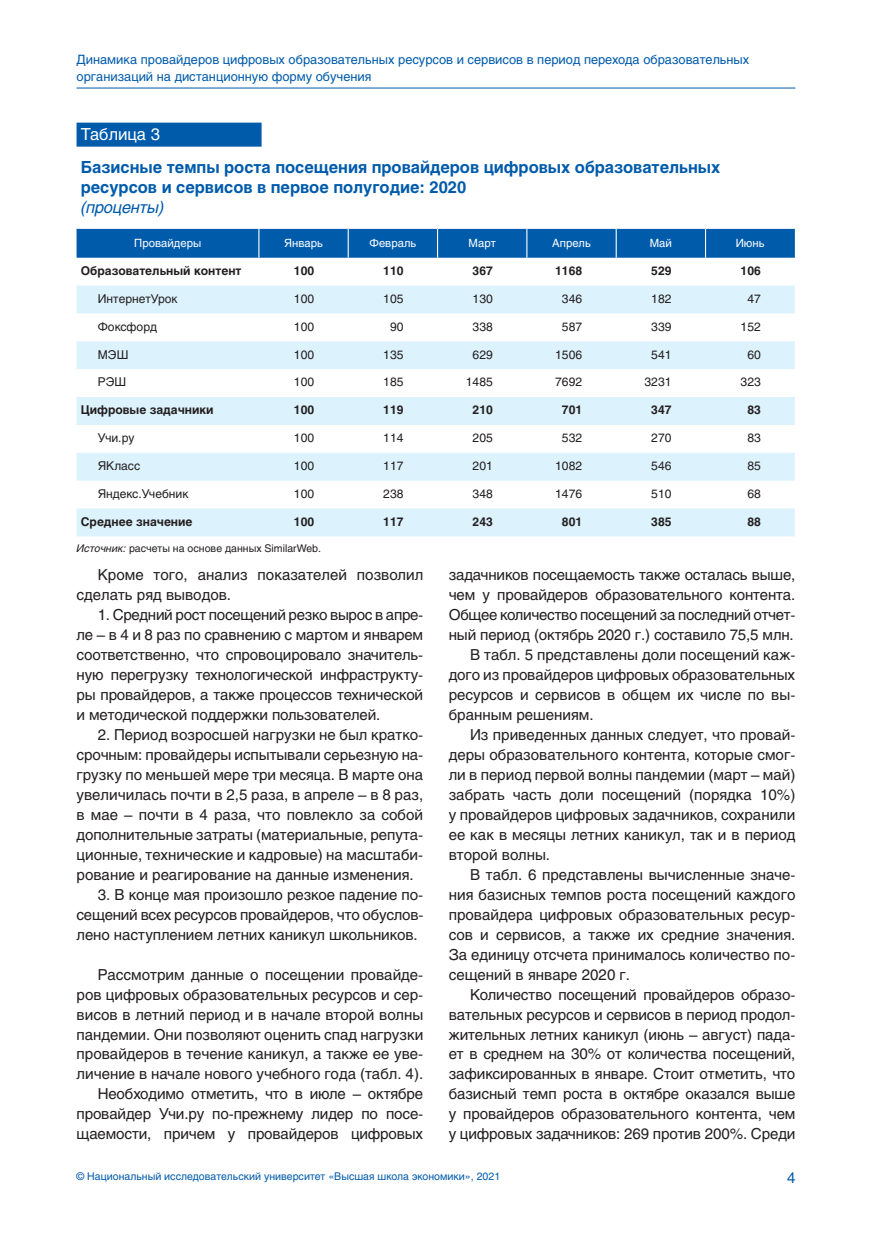
<style>
.page{position:relative;width:872px;height:1234px;background:#fff}
.page>*{position:absolute;margin:0;border:0;box-sizing:border-box;transform-origin:0 0}
.t1{font:700 16.5px/20.2px "Helios";color:#015bab}
.t2{font:italic 16.5px "Helios";letter-spacing:-.01em;color:#015bab}
.t3{font:16.5px "Helios";color:#fff}
.t4{font:15px/20px "Helios";color:#231f20;text-align:justify}
.t5{font:15px "Helios";letter-spacing:-.02em;color:#231f20}
.t6{font:15px "Helios";color:#015bab}
.t7{font:12.75px/16.5px "Helios";color:#015bab}
.t8{font:12px "Helios";color:#231f20}
.t9{font:700 12px "Helios";color:#231f20}
.t10{font:11.25px "Helios";color:#fff}
.t11{font:10.5px "Helios";color:#015bab}
.t12{font:10.5px "Helios";color:#231f20}
.s1{font-style:italic}
</style>
<div class="page">
<hr style="left:77px;top:88px;width:718px;height:1px;background:#015bab">
<div style="left:77px;top:123px;width:184px;height:24px;background:#015bab"></div>
<svg style="left:77px;top:285px;width:718px;height:251px;fill:#dcf2fc"></svg>
<div style="left:77px;top:229px;width:718px;height:29px;background:#015bab"></div>
<p class="t7" style="left:77px;top:51px;width:674px">Динамика провайдеров цифровых образовательных ресурсов и сервисов в период перехода образовательных организаций на дистанционную форму обучения</p>
<p class="t3" style="left:81px;top:123px;width:81px">Таблица 3</p>
<p class="t1" style="left:81px;top:156px;width:641px">Базисные темпы роста посещения провайдеров цифровых образовательных ресурсов и сервисов в первое полугодие: 2020</p>
<p class="t2" style="left:81px;top:197px;width:85px">(проценты)</p>
<p class="t10" style="left:134px;top:236px;width:68px">Провайдеры</p>
<p class="t10" style="left:284px;top:236px;width:40px">Январь</p>
<p class="t10" style="left:369px;top:236px;width:48px">Февраль</p>
<p class="t10" style="left:468px;top:236px;width:29px">Март</p>
<p class="t10" style="left:552px;top:236px;width:40px">Апрель</p>
<p class="t10" style="left:649px;top:236px;width:24px">Май</p>
<p class="t10" style="left:735px;top:236px;width:30px">Июнь</p>
<p class="t9" style="left:81px;top:263px;width:162px">Образовательный контент</p>
<p class="t9" style="left:294px;top:263px;width:22px">100</p>
<p class="t9" style="left:383px;top:263px;width:22px">110</p>
<p class="t9" style="left:472px;top:263px;width:22px">367</p>
<p class="t9" style="left:555px;top:263px;width:28px">1168</p>
<p class="t9" style="left:651px;top:263px;width:22px">529</p>
<p class="t9" style="left:740px;top:263px;width:22px">106</p>
<p class="t8" style="left:98px;top:291px;width:81px">ИнтернетУрок</p>
<p class="t8" style="left:294px;top:291px;width:22px">100</p>
<p class="t8" style="left:383px;top:291px;width:22px">105</p>
<p class="t8" style="left:472px;top:291px;width:22px">130</p>
<p class="t8" style="left:562px;top:291px;width:22px">346</p>
<p class="t8" style="left:651px;top:291px;width:22px">182</p>
<p class="t8" style="left:747px;top:291px;width:15px">47</p>
<p class="t8" style="left:98px;top:319px;width:61px">Фоксфорд</p>
<p class="t8" style="left:294px;top:319px;width:22px">100</p>
<p class="t8" style="left:390px;top:319px;width:15px">90</p>
<p class="t8" style="left:472px;top:319px;width:22px">338</p>
<p class="t8" style="left:562px;top:319px;width:22px">587</p>
<p class="t8" style="left:651px;top:319px;width:22px">339</p>
<p class="t8" style="left:740px;top:319px;width:22px">152</p>
<p class="t8" style="left:98px;top:346px;width:32px">МЭШ</p>
<p class="t8" style="left:294px;top:346px;width:22px">100</p>
<p class="t8" style="left:383px;top:346px;width:22px">135</p>
<p class="t8" style="left:472px;top:346px;width:22px">629</p>
<p class="t8" style="left:555px;top:346px;width:28px">1506</p>
<p class="t8" style="left:651px;top:346px;width:22px">541</p>
<p class="t8" style="left:747px;top:346px;width:15px">60</p>
<p class="t8" style="left:98px;top:374px;width:30px">РЭШ</p>
<p class="t8" style="left:294px;top:374px;width:22px">100</p>
<p class="t8" style="left:383px;top:374px;width:22px">185</p>
<p class="t8" style="left:466px;top:374px;width:28px">1485</p>
<p class="t8" style="left:555px;top:374px;width:28px">7692</p>
<p class="t8" style="left:644px;top:374px;width:28px">3231</p>
<p class="t8" style="left:740px;top:374px;width:22px">323</p>
<p class="t9" style="left:81px;top:402px;width:134px">Цифровые задачники</p>
<p class="t9" style="left:294px;top:402px;width:22px">100</p>
<p class="t9" style="left:383px;top:402px;width:22px">119</p>
<p class="t9" style="left:472px;top:402px;width:22px">210</p>
<p class="t9" style="left:562px;top:402px;width:22px">701</p>
<p class="t9" style="left:651px;top:402px;width:22px">347</p>
<p class="t9" style="left:747px;top:402px;width:15px">83</p>
<p class="t8" style="left:98px;top:430px;width:38px">Учи.ру</p>
<p class="t8" style="left:294px;top:430px;width:22px">100</p>
<p class="t8" style="left:383px;top:430px;width:22px">114</p>
<p class="t8" style="left:472px;top:430px;width:22px">205</p>
<p class="t8" style="left:562px;top:430px;width:22px">532</p>
<p class="t8" style="left:651px;top:430px;width:22px">270</p>
<p class="t8" style="left:747px;top:430px;width:15px">83</p>
<p class="t8" style="left:98px;top:458px;width:44px">ЯКласс</p>
<p class="t8" style="left:294px;top:458px;width:22px">100</p>
<p class="t8" style="left:383px;top:458px;width:22px">117</p>
<p class="t8" style="left:472px;top:458px;width:22px">201</p>
<p class="t8" style="left:555px;top:458px;width:28px">1082</p>
<p class="t8" style="left:651px;top:458px;width:22px">546</p>
<p class="t8" style="left:747px;top:458px;width:15px">85</p>
<p class="t8" style="left:98px;top:486px;width:92px">Яндекс.Учебник</p>
<p class="t8" style="left:294px;top:486px;width:22px">100</p>
<p class="t8" style="left:383px;top:486px;width:22px">238</p>
<p class="t8" style="left:472px;top:486px;width:22px">348</p>
<p class="t8" style="left:555px;top:486px;width:28px">1476</p>
<p class="t8" style="left:651px;top:486px;width:22px">510</p>
<p class="t8" style="left:747px;top:486px;width:15px">68</p>
<p class="t9" style="left:81px;top:513px;width:113px">Среднее значение</p>
<p class="t9" style="left:294px;top:513px;width:22px">100</p>
<p class="t9" style="left:383px;top:513px;width:22px">117</p>
<p class="t9" style="left:472px;top:513px;width:22px">243</p>
<p class="t9" style="left:562px;top:513px;width:22px">801</p>
<p class="t9" style="left:651px;top:513px;width:22px">385</p>
<p class="t9" style="left:747px;top:513px;width:15px">88</p>
<p class="t12" style="left:77px;top:542px;width:246px"><span class="s1">Источник:</span> расчеты на основе данных SimilarWeb.</p>
<p class="t4" style="left:77px;top:564px;width:348px;text-indent:21px">Кроме того, анализ показателей позволил сделать ряд выводов.</p>
<p class="t4" style="left:77px;top:604px;width:348px;text-indent:21px">1. Cредний рост посещений резко вырос в апре&shy;ле – в 4 и 8 раз по сравнению с мартом и январем соответственно, что спровоцировало значитель&shy;ную перегрузку технологической инфраструкту&shy;ры провайдеров, а также процессов технической и методической поддержки пользователей.</p>
<p class="t4" style="left:77px;top:724px;width:348px;text-indent:21px">2. Период возросшей нагрузки не был кратко&shy;срочным: провайдеры испытывали серьезную на&shy;грузку по меньшей мере три месяца. В марте она увеличилась почти в 2,5 раза, в апреле – в 8 раз, в мае – почти в 4 раза, что повлекло за собой дополнительные затраты (материальные, репута&shy;ционные, технические и кадровые) на масштаби&shy;рование и реагирование на данные изменения.</p>
<p class="t4" style="left:77px;top:883px;width:348px;text-indent:21px">3. В конце мая произошло резкое падение по&shy;сещений всех ресурсов провайдеров, что обуслов&shy;лено наступлением летних каникул школьников.</p>
<p class="t4" style="left:77px;top:963px;width:348px;text-align:right">Рассмотрим данные о посещении провайде&shy;ров цифровых образовательных ресурсов и сер&shy;висов в летний период и в начале второй волны пандемии. Они позволяют оценить спад нагрузки провайдеров в течение каникул, а также ее уве&shy;личение в начале нового учебного года (табл. 4).<br>Необходимо отметить, что в июле – октябре провайдер Учи.ру по-прежнему лидер по посе&shy;щаемости, причем у провайдеров цифровых</p>
<p class="t4" style="left:449px;top:564px;width:348px">задачников посещаемость также осталась выше,</p>
<p class="t4" style="left:449px;top:584px;width:348px">чем у провайдеров образовательного контента.</p>
<p class="t5" style="left:449px;top:605px;width:348px">Общее количество посещений за последний отчет-</p>
<p class="t4" style="left:449px;top:624px;width:346px">ный период (октябрь 2020 г.) составило 75,5 млн.</p>
<p class="t4" style="left:470px;top:644px;width:327px">В табл. 5 представлены доли посещений каж-</p>
<p class="t4" style="left:449px;top:664px;width:348px">дого из провайдеров цифровых образовательных</p>
<p class="t4" style="left:449px;top:684px;width:348px">ресурсов и сервисов в общем их числе по вы-</p>
<p class="t4" style="left:449px;top:704px;width:146px">бранным решениям.</p>
<p class="t4" style="left:470px;top:724px;width:327px">Из приведенных данных следует, что провай-</p>
<p class="t4" style="left:449px;top:744px;width:348px">деры образовательного контента, которые смог-</p>
<p class="t4" style="left:449px;top:764px;width:348px">ли в период первой волны пандемии (март – май)</p>
<p class="t4" style="left:449px;top:784px;width:348px">забрать часть доли посещений (порядка 10%)</p>
<p class="t4" style="left:449px;top:804px;width:348px">у провайдеров цифровых задачников, сохранили</p>
<p class="t4" style="left:449px;top:824px;width:348px">ее как в месяцы летних каникул, так и в период</p>
<p class="t4" style="left:449px;top:843px;width:103px">второй волны.</p>
<p class="t4" style="left:470px;top:863px;width:327px">В табл. 6 представлены вычисленные значе-</p>
<p class="t4" style="left:449px;top:883px;width:348px">ния базисных темпов роста посещений каждого</p>
<p class="t4" style="left:449px;top:903px;width:348px">провайдера цифровых образовательных ресур-</p>
<p class="t4" style="left:449px;top:923px;width:348px">сов и сервисов, а также их средние значения.</p>
<p class="t4" style="left:449px;top:943px;width:348px">За единицу отсчета принималось количество по-</p>
<p class="t4" style="left:449px;top:963px;width:183px">сещений в январе 2020 г.</p>
<p class="t4" style="left:470px;top:983px;width:327px">Количество посещений провайдеров образо-</p>
<p class="t4" style="left:449px;top:1003px;width:348px">вательных ресурсов и сервисов в период продол-</p>
<p class="t4" style="left:449px;top:1023px;width:348px">жительных летних каникул (июнь – август) пада-</p>
<p class="t4" style="left:449px;top:1043px;width:348px">ет в среднем на 30% от количества посещений,</p>
<p class="t4" style="left:449px;top:1063px;width:348px">зафиксированных в январе. Стоит отметить, что</p>
<p class="t4" style="left:449px;top:1083px;width:348px">базисный темп роста в октябре оказался выше</p>
<p class="t4" style="left:449px;top:1103px;width:348px">у провайдеров образовательного контента, чем</p>
<p class="t4" style="left:449px;top:1123px;width:348px">у цифровых задачников: 269 против 200%. Среди</p>
<p class="t11" style="left:77px;top:1168px;width:425px">© Национальный исследовательский университет «Высшая школа экономики», 2021</p>
<p class="t6" style="left:787px;top:1167px;width:10px">4</p>
</div>
